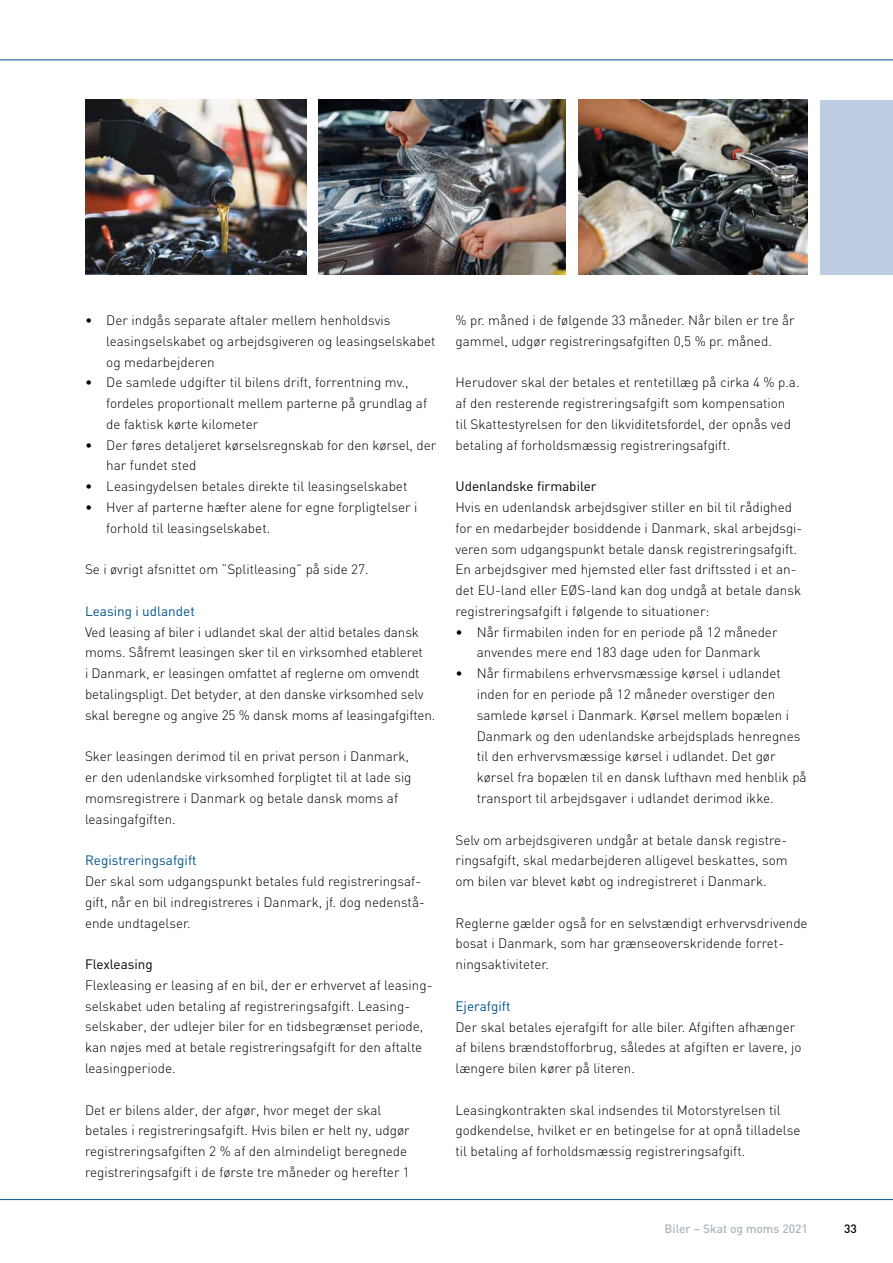
<style>
.page{position:relative;width:893px;height:1263px;background:#fff}
.page>*{position:absolute;margin:0;border:0;box-sizing:border-box;transform-origin:0 0}
.t1{font:300 13.5px/20.9px "DIN";color:#000}
.t2{font:13.5px "DIN";color:#00548f}
.t3{font:13.5px "DIN";color:#000}
.t4{font:500 12px "DIN";color:#abb7bd}
.t5{font:500 12px "DIN";color:#000}
</style>
<div class="page">
<hr style="left:0;top:60px;width:893px;height:1px;background:#00548f">
<hr style="left:0;top:1199px;width:893px;height:1px;background:#00548f">
<div style="left:821px;top:100px;width:72px;height:174px;background:#bdcee2"></div>
<img style="left:85px;top:100px;width:221px;height:174px">
<img style="left:319px;top:100px;width:247px;height:174px">
<img style="left:578px;top:100px;width:230px;height:174px">
<p class="t1" style="left:106px;top:310px;width:331px;text-indent:-21px">• Der indgås separate aftaler mellem henholdsvis leasingselskabet og arbejdsgiveren og leasingselskabet og medarbejderen</p>
<p class="t1" style="left:106px;top:372px;width:322px;text-indent:-21px">• De samlede udgifter til bilens drift, forrentning mv. , fordeles proportionalt mellem parterne på grundlag af de faktisk kørte kilometer</p>
<p class="t1" style="left:106px;top:434px;width:332px;text-indent:-21px">• Der føres detaljeret kørselsregnskab for den kørsel, der har fundet sted</p>
<p class="t1" style="left:85px;top:476px;width:324px">• Leasingydelsen betales direkte til leasingselskabet</p>
<p class="t1" style="left:106px;top:497px;width:313px;text-indent:-21px">• Hver af parterne hæfter alene for egne forpligtelser i forhold til leasingselskabet.</p>
<p class="t1" style="left:85px;top:559px;width:283px">Se i øvrigt afsnittet om ”Splitleasing” på side 27.</p>
<p class="t2" style="left:85px;top:603px;width:111px">Leasing i udlandet</p>
<p class="t1" style="left:85px;top:621px;width:349px">Ved leasing af biler i udlandet skal der altid betales dansk moms. Såfremt leasingen sker til en virksomhed etableret<br>i Danmark, er leasingen omfattet af reglerne om omvendt betalingspligt. Det betyder, at den danske virksomhed selv skal beregne og angive 25 % dansk moms af leasingafgiften.</p>
<p class="t1" style="left:85px;top:746px;width:328px">Sker leasingen derimod til en privat person i Danmark, er den udenlandske virksomhed forpligtet til at lade sig momsregistrere i Danmark og betale dansk moms af leasingafgiften.</p>
<p class="t2" style="left:85px;top:852px;width:113px">Registreringsafgift</p>
<p class="t1" style="left:85px;top:870px;width:341px">Der skal som udgangspunkt betales fuld registreringsaf&shy;gift, når en bil indregistreres i Danmark, jf. dog nedenstå&shy;ende undtagelser.</p>
<p class="t3" style="left:85px;top:956px;width:69px">Flexleasing</p>
<p class="t1" style="left:85px;top:974px;width:349px">Flexleasing er leasing af en bil, der er erhvervet af leasing&shy;selskabet uden betaling af registreringsafgift. Leasing&shy;selskaber, der udlejer biler for en tidsbegrænset periode, kan nøjes med at betale registreringsafgift for den aftalte leasingperiode.</p>
<p class="t1" style="left:85px;top:1099px;width:326px">Det er bilens alder, der afgør, hvor meget der skal betales i registreringsafgift. Hvis bilen er helt ny, udgør registreringsafgiften 2 % af den almindeligt beregnede registreringsafgift i de første tre måneder og herefter 1</p>
<p class="t1" style="left:455px;top:310px;width:341px">% pr. måned i de følgende 33 måneder. Når bilen er tre år gammel, udgør registreringsafgiften 0,5 % pr. måned.</p>
<p class="t1" style="left:455px;top:372px;width:343px">Herudover skal der betales et rentetillæg på cirka 4 % p.a. af den resterende registreringsafgift som kompensation til Skattestyrelsen for den likviditetsfordel, der opnås ved betaling af forholdsmæssig registreringsafgift.</p>
<p class="t3" style="left:455px;top:478px;width:143px">Udenlandske firmabiler</p>
<p class="t1" style="left:455px;top:497px;width:348px">Hvis en udenlandsk arbejdsgiver stiller en bil til rådighed for en medarbejder bosiddende i Danmark, skal arbejdsgi&shy;veren som udgangspunkt betale dansk registreringsafgift.<br>En arbejdsgiver med hjemsted eller fast driftssted i et an&shy;det EU-land eller EØS-land kan dog undgå at betale dansk registreringsafgift i følgende to situationer:</p>
<p class="t1" style="left:455px;top:621px;width:324px;text-align:center">• Når firmabilen inden for en periode på 12 måneder anvendes mere end 183 dage uden for Danmark</p>
<p class="t1" style="left:477px;top:663px;width:331px;text-indent:-21px">• Når firmabilens erhvervsmæssige kørsel i udlandet inden for en periode på 12 måneder overstiger den samlede kørsel i Danmark. Kørsel mellem bopælen i Danmark og den udenlandske arbejdsplads henregnes til den erhvervsmæssige kørsel i udlandet. Det gør kørsel fra bopælen til en dansk lufthavn med henblik på transport til arbejdsgaver i udlandet derimod ikke.</p>
<p class="t1" style="left:455px;top:829px;width:334px;text-align:justify">Selv om arbejdsgiveren undgår at betale dansk registre&shy;ringsafgift, skal medarbejderen alligevel beskattes, som om bilen var blevet købt og indregistreret i Danmark.</p>
<p class="t1" style="left:455px;top:912px;width:354px">Reglerne gælder også for en selvstændigt erhvervsdrivende bosat i Danmark, som har grænseoverskridende forret&shy;ningsaktiviteter.</p>
<p class="t2" style="left:455px;top:997px;width:57px">Ejerafgift</p>
<p class="t1" style="left:455px;top:1016px;width:347px">Der skal betales ejerafgift for alle biler. Afgiften afhænger af bilens brændstofforbrug, således at afgiften er lavere, jo længere bilen kører på literen.</p>
<p class="t1" style="left:455px;top:1099px;width:346px">Leasingkontrakten skal indsendes til Motorstyrelsen til godkendelse, hvilket er en betingelse for at opnå tilladelse til betaling af forholdsmæssig registreringsafgift.</p>
<p class="t4" style="left:665px;top:1220px;width:145px">Biler – Skat og moms 2021</p>
<p class="t5" style="left:844px;top:1220px;width:14px">33</p>
</div>
